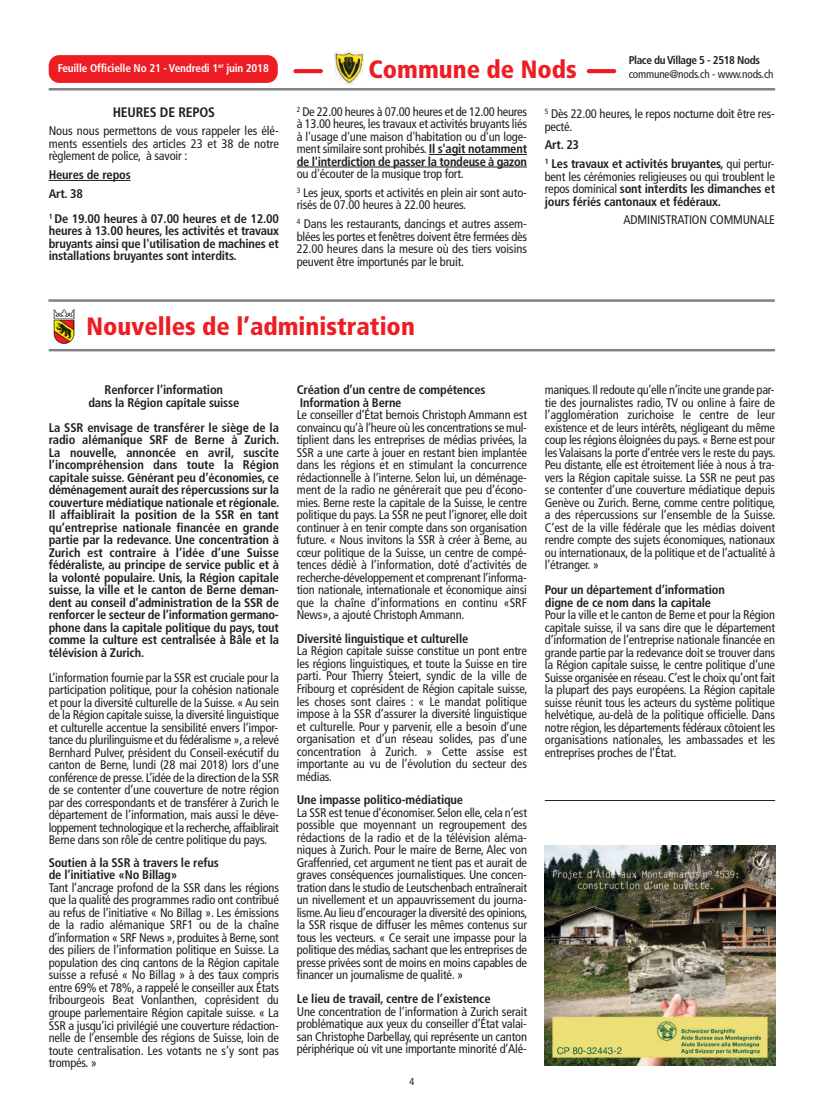
<style>
.page{position:relative;width:815px;height:1117px;background:#fff}
.page>*{position:absolute;margin:0;border:0;box-sizing:border-box;transform-origin:0 0}
.t1{font:900 condensed 25px "Frutiger";color:#ee1d23}
.t2{font:700 condensed 13.75px "Frutiger";letter-spacing:-.015em;color:#231f20}
.t3{font:condensed 12.5px/12.5px "Frutiger";letter-spacing:-.015em;color:#231f20;text-align:justify}
.t4{font:700 condensed 12.5px/12.5px "Frutiger";letter-spacing:-.015em;color:#231f20}
.t5{font:700 condensed 11.25px "Frutiger";letter-spacing:-.015em;color:#fff}
.t6{font:condensed 11.25px "Frutiger";letter-spacing:-.015em;color:#231f20}
.t7{font:700 condensed 11.25px "Frutiger";letter-spacing:-.035em;color:#231f20}
.t8{font:condensed 10px "Frutiger";color:#231f20}
.s1{font-weight:700}
.s2{font-weight:400}
</style>
<div class="page">
<hr style="left:293px;top:69px;width:30px;height:4px;background:#ee1d23;border-radius:2px">
<hr style="left:587px;top:69px;width:29px;height:4px;background:#ee1d23;border-radius:2px">
<div style="left:49px;top:55px;width:229px;height:28px;background:#ee1d23;border-radius:11px"></div>
<hr style="left:49px;top:88px;width:726px;height:2px;background:#808285">
<hr style="left:429px;top:154px;width:98px;height:1px;background:#231f20">
<hr style="left:297px;top:167px;width:230px;height:1px;background:#231f20">
<img style="left:48px;top:309px;width:27px;height:42px">
<hr style="left:49px;top:349px;width:726px;height:2px;background:#808285">
<hr style="left:48px;top:299px;width:727px;height:3px;background:#808285">
<img style="left:545px;top:845px;width:230px;height:219px">
<hr style="left:545px;top:800px;width:230px;height:1px;background:#231f20">
<hr style="left:49px;top:180px;width:82px;height:1px;background:#231f20">
<img style="left:335px;top:51px;width:29px;height:34px">
<p class="t5" style="left:58px;top:63px;width:213px">Feuille Officielle No 21 - Vendredi 1<sup>er</sup> juin 2018</p>
<p class="t2" style="left:113px;top:106px;width:104px">HEURES DE REPOS</p>
<p class="t3" style="left:49px;top:126px;width:232px">Nous nous permettons de vous rappeler les élé&shy;ments essentiels des articles 23 et 38 de notre règlement de police, à savoir :</p>
<p class="t4" style="left:49px;top:166px;width:84px;line-height:18.8px">Heures de repos<br>Art. 38</p>
<p class="t4" style="left:49px;top:213px;width:232px;text-align:justify"><sup>1</sup> De 19.00 heures à 07.00 heures et de 12.00 heures à 13.00 heures, les activités et travaux bruyants ainsi que l'utilisation de machines et installations bruyantes sont interdits.</p>
<h1 class="t1" style="left:368px;top:60px;width:210px">Commune de Nods</h1>
<p class="t7" style="left:629px;top:55px;width:133px">Place du Village 5 - 2518 Nods</p>
<p class="t6" style="left:629px;top:69px;width:146px">commune@nods.ch - www.nods.ch</p>
<p class="t3" style="left:297px;top:106px;width:232px"><sup>2</sup> De 22.00 heures à 07.00 heures et de 12.00 heures à 13.00 heures, les travaux et activités bruyants liés à l'usage d'une maison d'habitation ou d'un loge&shy;ment similaire sont prohibés. <span class="s1">Il s'agit notamment de l'interdiction de passer la tondeuse à gazon</span></p>
<p class="t3" style="left:297px;top:165px;width:232px;line-height:18.8px">ou d'écouter de la musique trop fort.<br><sup>3</sup> Les jeux, sports et activités en plein air sont auto-</p>
<p class="t3" style="left:297px;top:197px;width:232px;line-height:18.8px">risés de 07.00 heures à 22.00 heures.<br><sup>4</sup> Dans les restaurants, dancings et autres assem-</p>
<p class="t3" style="left:297px;top:231px;width:232px">blées les portes et fenêtres doivent être fermées dès 22.00 heures dans la mesure où des tiers voisins peuvent être importunés par le bruit.</p>
<p class="t3" style="left:545px;top:108px;width:232px"><sup>5</sup> Dès 22.00 heures, le repos nocturne doit être res&shy;pecté.</p>
<p class="t4" style="left:545px;top:137px;width:231px;line-height:18.8px">Art. 23<br><sup>1</sup> Les travaux et activités bruyantes, <span class="s2">qui pertur-</span></p>
<p class="t3" style="left:545px;top:171px;width:232px">bent les cérémonies religieuses ou qui troublent le repos dominical <span class="s1">sont interdits les dimanches et jours fériés cantonaux et fédéraux.</span></p>
<p class="t3" style="left:624px;top:215px;width:153px">ADMINISTRATION COMMUNALE</p>
<h1 class="t1" style="left:86px;top:316px;width:330px">Nouvelles de l’administration</h1>
<p class="t4" style="left:88px;top:384px;width:152px;text-align:center">Renforcer l’information<br>dans la Région capitale suisse</p>
<p class="t4" style="left:49px;top:422px;width:232px;text-align:justify">La SSR envisage de transférer le siège de la radio alémanique SRF de Berne à Zurich.<br>La nouvelle, annoncée en avril, suscite l’incompréhension dans toute la Région capitale suisse. Générant peu d’économies, ce déménagement aurait des répercussions sur la couverture médiatique nationale et régionale.<br>Il affaiblirait la position de la SSR en tant qu’entreprise nationale financée en grande partie par la redevance. Une concentration à Zurich est contraire à l’idée d’une Suisse fédéraliste, au principe de service public et à la volonté populaire. Unis, la Région capitale suisse, la ville et le canton de Berne deman&shy;dent au conseil d’administration de la SSR de renforcer le secteur de l’information germano&shy;phone dans la capitale politique du pays, tout comme la culture est centralisée à Bâle et la télévision à Zurich.</p>
<p class="t3" style="left:49px;top:672px;width:232px">L’information fournie par la SSR est cruciale pour la participation politique, pour la cohésion nationale et pour la diversité culturelle de la Suisse. «Au sein de la Région capitale suisse, la diversité linguistique et culturelle accentue la sensibilité envers l’impor&shy;tance du plurilinguisme et du fédéralisme », a relevé Bernhard Pulver, président du Conseil-exécutif du canton de Berne, lundi (28 mai 2018) lors d’une conférence de presse. L’idée de la direction de la SSR de se contenter d’une couverture de notre région par des correspondants et de transférer à Zurich le département de l’information, mais aussi le déve&shy;loppement technologique et la recherche, affaiblirait Berne dans son rôle de centre politique du pays.</p>
<p class="t4" style="left:49px;top:857px;width:172px">Soutien à la SSR à travers le refus de l’initiative «No Billag»</p>
<p class="t3" style="left:49px;top:882px;width:232px">Tant l’ancrage profond de la SSR dans les régions que la qualité des programmes radio ont contribué au refus de l’initiative « No Billag ». Les émissions de la radio alémanique SRF1 ou de la chaîne d’information « SRF News », produites à Berne,sont des piliers de l’information politique en Suisse. La population des cinq cantons de la Région capitale suisse a refusé « No Billag » à des taux compris entre 69% et 78%, a rappelé le conseiller aux États fribourgeois Beat Vonlanthen, coprésident du groupe parlementaire Région capitale suisse. « La SSR a jusqu’ici privilégié une couverture rédaction&shy;nelle de l’ensemble des régions de Suisse, loin de toute centralisation. Les votants ne s’y sont pas trompés. »</p>
<p class="t4" style="left:297px;top:384px;width:190px">Création d’un centre de compétences<br>Information à Berne</p>
<p class="t3" style="left:297px;top:409px;width:232px">Le conseiller d’État bernois Christoph Ammann est convaincu qu’à l’heure où les concentrations se mul&shy;tiplient dans les entreprises de médias privées, la SSR a une carte à jouer en restant bien implantée dans les régions et en stimulant la concurrence rédactionnelle à l’interne. Selon lui, un déménage&shy;ment de la radio ne générerait que peu d’écono&shy;mies. Berne reste la capitale de la Suisse, le centre politique du pays. La SSR ne peut l’ignorer, elle doit continuer à en tenir compte dans son organisation future. « Nous invitons la SSR à créer à Berne, au cœur politique de la Suisse, un centre de compé&shy;tences dédié à l’information, doté d’activités de recherche-développement et comprenant l’informa&shy;tion nationale, internationale et économique ainsi que la chaîne d’informations en continu «SRF News», a ajouté Christoph Ammann.</p>
<p class="t4" style="left:297px;top:633px;width:173px">Diversité linguistique et culturelle</p>
<p class="t3" style="left:297px;top:645px;width:232px">La Région capitale suisse constitue un pont entre les régions linguistiques, et toute la Suisse en tire parti. Pour Thierry Steiert, syndic de la ville de Fribourg et coprésident de Région capitale suisse, les choses sont claires : « Le mandat politique impose à la SSR d’assurer la diversité linguistique et culturelle. Pour y parvenir, elle a besoin d’une organisation et d’un réseau solides, pas d’une concentration à Zurich. » Cette assise est importante au vu de l’évolution du secteur des médias.</p>
<p class="t4" style="left:297px;top:794px;width:168px">Une impasse politico-médiatique</p>
<p class="t3" style="left:297px;top:807px;width:232px">La SSR est tenue d’économiser. Selon elle,cela n’est possible que moyennant un regroupement des rédactions de la radio et de la télévision aléma&shy;niques à Zurich. Pour le maire de Berne, Alec von Graffenried, cet argument ne tient pas et aurait de graves conséquences journalistiques. Une concen&shy;tration dans le studio de Leutschenbach entraînerait un nivellement et un appauvrissement du journa&shy;lisme.Au lieu d’encourager la diversité des opinions, la SSR risque de diffuser les mêmes contenus sur tous les vecteurs. « Ce serait une impasse pour la politique des médias,sachant que les entreprises de presse privées sont de moins en moins capables de financer un journalisme de qualité. »</p>
<p class="t4" style="left:297px;top:993px;width:195px">Le lieu de travail, centre de l’existence</p>
<p class="t3" style="left:297px;top:1005px;width:232px">Une concentration de l’information à Zurich serait problématique aux yeux du conseiller d’État valai&shy;san Christophe Darbellay, qui représente un canton périphérique où vit une importante minorité d’Alé-</p>
<p class="t8" style="left:409px;top:1077px;width:6px">4</p>
<p class="t3" style="left:545px;top:384px;width:232px">maniques. Il redoute qu’elle n’incite une grande par&shy;tie des journalistes radio, TV ou online à faire de l’agglomération zurichoise le centre de leur existence et de leurs intérêts, négligeant du même coup les régions éloignées du pays. « Berne est pour lesValaisans la porte d’entrée vers le reste du pays.<br>Peu distante, elle est étroitement liée à nous à tra&shy;vers la Région capitale suisse. La SSR ne peut pas se contenter d’une couverture médiatique depuis Genève ou Zurich. Berne, comme centre politique, a des répercussions sur l’ensemble de la Suisse.<br>C’est de la ville fédérale que les médias doivent rendre compte des sujets économiques, nationaux ou internationaux, de la politique et de l’actualité à l’étranger. »</p>
<p class="t4" style="left:545px;top:584px;width:181px">Pour un département d’information digne de ce nom dans la capitale</p>
<p class="t3" style="left:545px;top:609px;width:232px">Pour la ville et le canton de Berne et pour la Région capitale suisse, il va sans dire que le département d’information de l’entreprise nationale financée en grande partie par la redevance doit se trouver dans la Région capitale suisse, le centre politique d’une Suisse organisée en réseau.C’est le choix qu’ont fait la plupart des pays européens. La Région capitale suisse réunit tous les acteurs du système politique helvétique, au-delà de la politique officielle. Dans notre région, les départements fédéraux côtoient les organisations nationales, les ambassades et les entreprises proches de l’État.</p>
</div>
